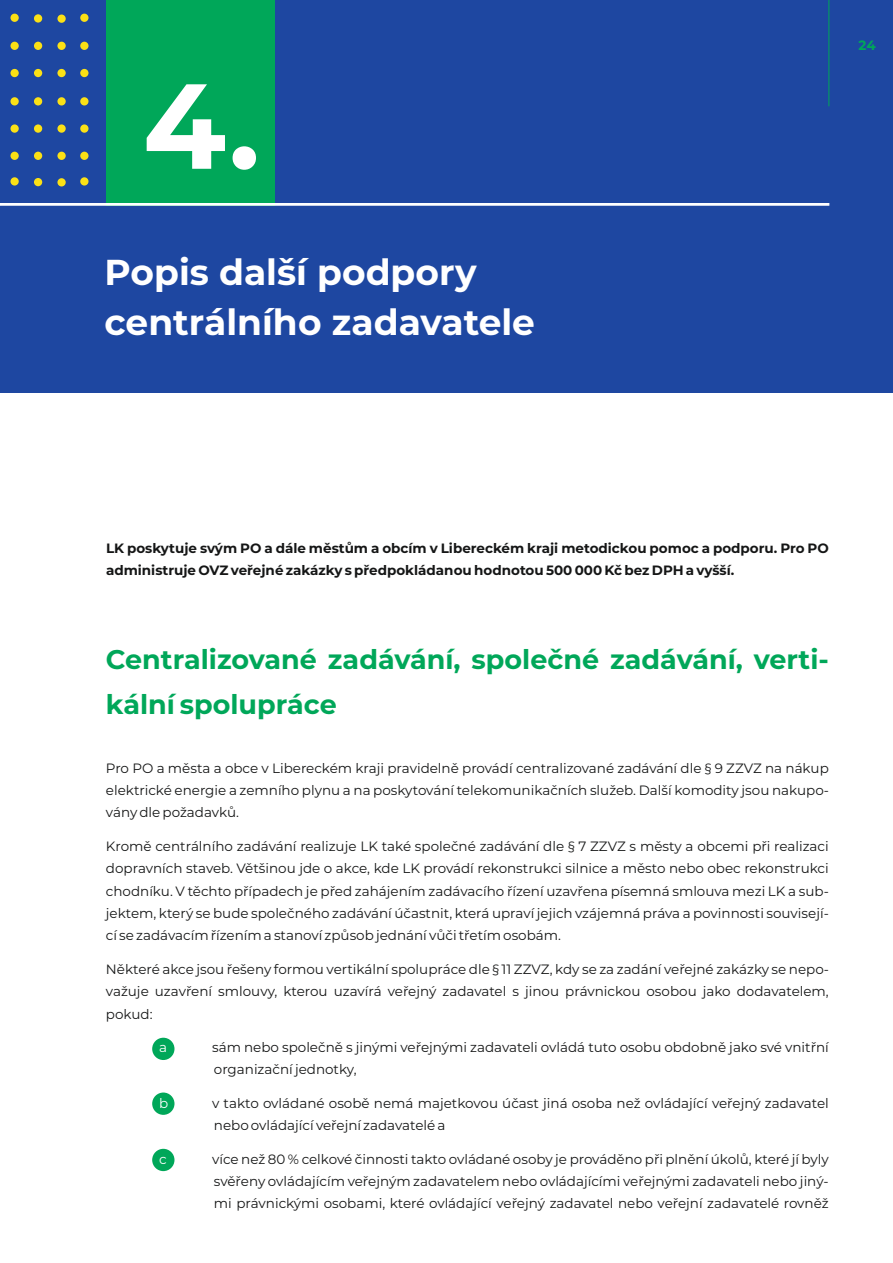
<style>
.page{position:relative;width:893px;height:1263px;background:#fff}
.page>*{position:absolute;margin:0;border:0;box-sizing:border-box;transform-origin:0 0}
.t1{font:700 120.6px "Montserrat";color:#fff}
.t2{font:700 36px/49.7px "Montserrat";color:#fff}
.t3{font:700 27px/44.7px "Montserrat";color:#00a759}
.t4{font:13.5px/22.4px "Montserrat";color:#151616;text-align:justify}
.t5{font:700 13.5px/22.4px "Montserrat";color:#151616}
.t6{font:13.5px "Montserrat";color:#fff}
.t7{font:700 13.5px "Montserrat";color:#00a759}
</style>
<div class="page">
<div style="left:152px;top:1149px;width:22px;height:22px;background:#00a759;border-radius:50%"></div>
<div style="left:152px;top:1092px;width:22px;height:23px;background:#00a759;border-radius:50%"></div>
<div style="left:152px;top:1038px;width:22px;height:22px;background:#00a759;border-radius:50%"></div>
<div style="left:0;top:0;width:893px;height:393px;background:#1e47a1"></div>
<div style="left:106px;top:0;width:169px;height:205px;background:#00a759"></div>
<div style="left:34px;top:42px;width:8px;height:8px;background:#fbe116;border-radius:50%"></div>
<div style="left:57px;top:42px;width:9px;height:8px;background:#fbe116;border-radius:50%"></div>
<div style="left:10px;top:42px;width:9px;height:8px;background:#fbe116;border-radius:50%"></div>
<div style="left:34px;top:69px;width:8px;height:8px;background:#fbe116;border-radius:50%"></div>
<div style="left:57px;top:69px;width:9px;height:8px;background:#fbe116;border-radius:50%"></div>
<div style="left:10px;top:69px;width:9px;height:8px;background:#fbe116;border-radius:50%"></div>
<div style="left:34px;top:97px;width:8px;height:8px;background:#fbe116;border-radius:50%"></div>
<div style="left:57px;top:97px;width:9px;height:8px;background:#fbe116;border-radius:50%"></div>
<div style="left:10px;top:97px;width:9px;height:8px;background:#fbe116;border-radius:50%"></div>
<div style="left:34px;top:124px;width:8px;height:9px;background:#fbe116;border-radius:50%"></div>
<div style="left:57px;top:124px;width:9px;height:9px;background:#fbe116;border-radius:50%"></div>
<div style="left:10px;top:124px;width:9px;height:9px;background:#fbe116;border-radius:50%"></div>
<div style="left:34px;top:152px;width:8px;height:8px;background:#fbe116;border-radius:50%"></div>
<div style="left:57px;top:152px;width:9px;height:8px;background:#fbe116;border-radius:50%"></div>
<div style="left:10px;top:152px;width:9px;height:8px;background:#fbe116;border-radius:50%"></div>
<div style="left:57px;top:178px;width:9px;height:8px;background:#fbe116;border-radius:50%"></div>
<div style="left:34px;top:178px;width:8px;height:8px;background:#fbe116;border-radius:50%"></div>
<div style="left:10px;top:177px;width:9px;height:9px;background:#fbe116;border-radius:50%"></div>
<div style="left:57px;top:15px;width:9px;height:8px;background:#fbe116;border-radius:50%"></div>
<div style="left:34px;top:14px;width:8px;height:9px;background:#fbe116;border-radius:50%"></div>
<div style="left:10px;top:14px;width:9px;height:8px;background:#fbe116;border-radius:50%"></div>
<div style="left:80px;top:42px;width:9px;height:8px;background:#fbe116;border-radius:50%"></div>
<div style="left:80px;top:69px;width:9px;height:8px;background:#fbe116;border-radius:50%"></div>
<div style="left:80px;top:97px;width:9px;height:8px;background:#fbe116;border-radius:50%"></div>
<div style="left:80px;top:124px;width:9px;height:9px;background:#fbe116;border-radius:50%"></div>
<div style="left:80px;top:152px;width:9px;height:8px;background:#fbe116;border-radius:50%"></div>
<div style="left:80px;top:177px;width:9px;height:9px;background:#fbe116;border-radius:50%"></div>
<div style="left:80px;top:14px;width:9px;height:8px;background:#fbe116;border-radius:50%"></div>
<svg style="left:0;top:203px;width:830px;height:3px;background:#ebf1f5"></svg>
<hr style="left:828px;top:0;width:1px;height:106px;background:#00a759">
<h1 class="t1" style="left:143px;top:52px;width:119px">4.</h1>
<h2 class="t2" style="left:105px;top:248px;width:432px">Popis další podpory centrálního zadavatele</h2>
<p class="t7" style="left:859px;top:37px;width:19px">24</p>
<p class="t5" style="left:106px;top:537px;width:724px">LK poskytuje svým PO a dále městům a obcím v Libereckém kraji metodickou pomoc a podporu. Pro PO administruje OVZ veřejné zakázky s předpokládanou hodnotou 500 000 Kč bez DPH a vyšší.</p>
<h3 class="t3" style="left:106px;top:637px;width:724px">Centralizované zadávání, společné zadávání, verti&shy;kální spolupráce</h3>
<p class="t4" style="left:106px;top:757px;width:724px">Pro PO a města a obce v Libereckém kraji pravidelně provádí centralizované zadávání dle § 9 ZZVZ na nákup elektrické energie a zemního plynu a na poskytování telekomunikačních služeb. Další komodity jsou nakupo&shy;vány dle požadavků.</p>
<p class="t4" style="left:106px;top:835px;width:724px">Kromě centrálního zadávání realizuje LK také společné zadávání dle § 7 ZZVZ s městy a obcemi při realizaci dopravních staveb. Většinou jde o akce, kde LK provádí rekonstrukci silnice a město nebo obec rekonstrukci chodníku. V těchto případech je před zahájením zadávacího řízení uzavřena písemná smlouva mezi LK a sub&shy;jektem, který se bude společného zadávání účastnit, která upraví jejich vzájemná práva a povinnosti souvisejí&shy;cí se zadávacím řízením a stanoví způsob jednání vůči třetím osobám.</p>
<p class="t4" style="left:106px;top:958px;width:724px">Některé akce jsou řešeny formou vertikální spolupráce dle § 11 ZZVZ, kdy se za zadání veřejné zakázky se nepo&shy;važuje uzavření smlouvy, kterou uzavírá veřejný zadavatel s jinou právnickou osobou jako dodavatelem, pokud:</p>
<p class="t6" style="left:159px;top:1039px;width:9px">a</p>
<p class="t4" style="left:212px;top:1036px;width:618px">sám nebo společně s jinými veřejnými zadavateli ovládá tuto osobu obdobně jako své vnitřní organizační jednotky,</p>
<p class="t6" style="left:159px;top:1095px;width:11px">b</p>
<p class="t4" style="left:212px;top:1092px;width:618px">v takto ovládané osobě nemá majetkovou účast jiná osoba než ovládající veřejný zadavatel nebo ovládající veřejní zadavatelé a</p>
<p class="t6" style="left:159px;top:1151px;width:9px">c</p>
<p class="t4" style="left:212px;top:1148px;width:618px">více než 80 % celkové činnosti takto ovládané osoby je prováděno při plnění úkolů, které jí byly svěřeny ovládajícím veřejným zadavatelem nebo ovládajícími veřejnými zadavateli nebo jiný&shy;mi právnickými osobami, které ovládající veřejný zadavatel nebo veřejní zadavatelé rovněž</p>
</div>
